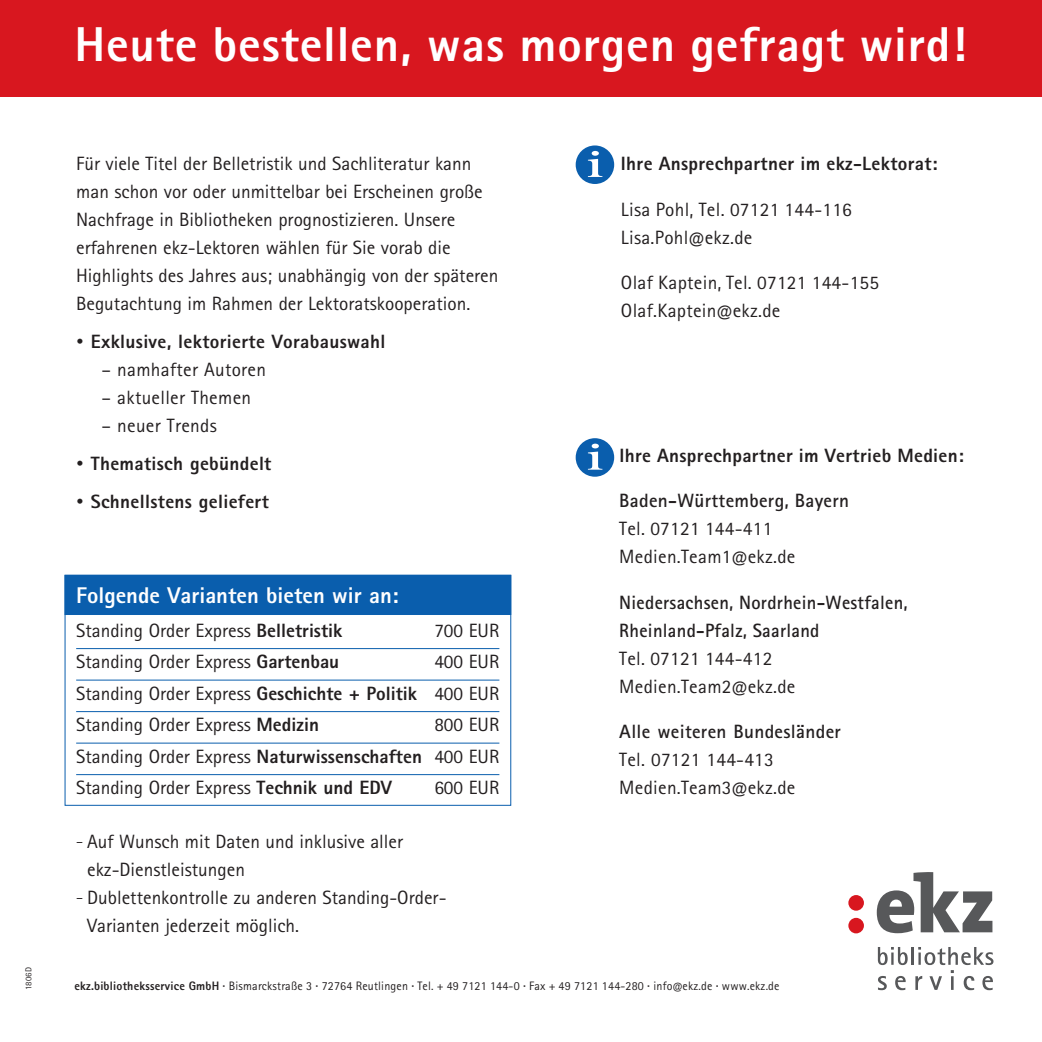
<style>
.page{position:relative;width:1042px;height:1042px;background:#fff}
.page>*{position:absolute;margin:0;border:0;box-sizing:border-box;transform-origin:0 0}
.t1{font:800 49px "Rotis Sans Serif Pro Cyr";letter-spacing:.015em;color:#fff}
.t2{font:800 22.75px "Rotis Sans Serif Pro Cyr";color:#fff}
.t3{font:19.25px/28px "Rotis Sans Serif Pro Cyr";color:#231f20}
.t4{font:800 19.25px "Rotis Sans Serif Pro Cyr";letter-spacing:.015em;color:#231f20}
.t5{font:700 19.25px/28px "Rotis Sans Serif Pro Cyr";letter-spacing:.015em;color:#231f20;scale:.96 1}
.t6{font:700 19.25px "Rotis Sans Serif Pro Cyr";letter-spacing:.015em;color:#231f20}
.t7{font:12.25px "Rotis Sans Serif Pro Cyr";letter-spacing:.015em;color:#231f20}
.t8{font:8.75px "Rotis Sans Serif Pro Cyr";letter-spacing:.015em;color:#231f20}
.s1{font-size:14px}
.s2{font-weight:800}
</style>
<div class="page">
<svg style="left:848px;top:895px;width:16px;height:38px"></svg>
<svg style="left:877px;top:872px;width:115px;height:61px"></svg>
<svg style="left:878px;top:947px;width:115px;height:43px"></svg>
<div style="left:65px;top:576px;width:445px;height:38px;background:#0a5ead"></div>
<div style="left:65px;top:575px;width:446px;height:40px;border:1px solid #0a5ead"></div>
<div style="left:0;top:0;width:1042px;height:97px;background:#d8171f"></div>
<hr style="left:76px;top:648px;width:423px;height:1px;background:#0a5ead">
<hr style="left:76px;top:680px;width:423px;height:1px;background:#0a5ead">
<hr style="left:76px;top:711px;width:423px;height:1px;background:#0a5ead">
<hr style="left:76px;top:743px;width:423px;height:1px;background:#0a5ead">
<hr style="left:76px;top:774px;width:423px;height:1px;background:#0a5ead">
<div style="left:576px;top:145px;width:38px;height:39px;background:#0a5ead;border-radius:50%"></div>
<svg style="left:588px;top:151px;width:14px;height:26px"></svg>
<div style="left:576px;top:438px;width:38px;height:39px;background:#0a5ead;border-radius:50%"></div>
<svg style="left:588px;top:444px;width:14px;height:26px"></svg>
<p class="t8" style="left:26px;top:990px;width:25px;rotate:-90deg">1806D</p>
<h1 class="t1" style="left:74px;top:27px;width:893px">Heute bestellen, was morgen gefragt wird!</h1>
<p class="t3" style="left:76px;top:151px;width:424px">Für viele Titel der Belletristik und Sachliteratur kann man schon vor oder unmittelbar bei Erscheinen große Nachfrage in Bibliotheken prognostizieren. Unsere erfahrenen ekz-Lektoren wählen für Sie vorab die Highlights des Jahres aus; unabhängig von der späteren Begutachtung im Rahmen der Lektoratskooperation.</p>
<p class="t4" style="left:76px;top:334px;width:311px"><span class="s1">•</span> Exklusive, lektorierte Vorabauswahl</p>
<p class="t3" style="left:102px;top:357px;width:166px">– namhafter Autoren</p>
<p class="t3" style="left:102px;top:385px;width:151px">– aktueller Themen</p>
<p class="t3" style="left:102px;top:413px;width:117px">– neuer Trends</p>
<p class="t4" style="left:76px;top:456px;width:197px"><span class="s1">•</span> Thematisch gebündelt</p>
<p class="t4" style="left:76px;top:494px;width:194px"><span class="s1">•</span> Schnellstens geliefert</p>
<p class="t2" style="left:76px;top:587px;width:324px">Folgende Varianten bieten wir an:</p>
<p class="t3" style="left:76px;top:618px;width:268px">Standing Order Express <span class="s2">Belletristik</span></p>
<p class="t3" style="left:434px;top:618px;width:67px">700 EUR</p>
<p class="t3" style="left:76px;top:649px;width:265px">Standing Order Express <span class="s2">Gartenbau</span></p>
<p class="t3" style="left:76px;top:647px;width:425px;line-height:31.5px;text-align:justify;text-indent:358px">400 EUR Standing Order Express <span class="s2">Geschichte + Politik</span> 400 EUR Standing Order Express <span class="s2">Medizin</span></p>
<p class="t3" style="left:76px;top:710px;width:425px;line-height:31.5px;text-align:justify;text-indent:358px">800 EUR Standing Order Express <span class="s2">Naturwissenschaften</span> 400 EUR Standing Order Express <span class="s2">Technik und EDV</span></p>
<p class="t3" style="left:434px;top:775px;width:67px">600 EUR</p>
<p class="t3" style="left:87px;top:829px;width:317px;text-indent:-11px"><span class="s1">–</span> Auf Wunsch mit Daten und inklusive aller ekz-Dienstleistungen</p>
<p class="t3" style="left:87px;top:885px;width:361px;text-indent:-11px"><span class="s1">–</span> Dublettenkontrolle zu anderen Standing-Order-<br>Varianten jederzeit möglich.</p>
<p class="t4" style="left:621px;top:157px;width:318px">Ihre Ansprechpartner im ekz-Lektorat:</p>
<p class="t3" style="left:621px;top:197px;width:232px">Lisa Pohl, Tel. 07121 144-116<br>Lisa.Pohl@ekz.de</p>
<p class="t3" style="left:621px;top:270px;width:260px">Olaf Kaptein, Tel. 07121 144-155<br>Olaf.Kaptein@ekz.de</p>
<p class="t4" style="left:619px;top:449px;width:346px">Ihre Ansprechpartner im Vertrieb Medien:</p>
<p class="t6" style="left:619px;top:494px;width:231px">Baden-Württemberg, Bayern</p>
<p class="t3" style="left:619px;top:516px;width:178px">Tel. 07121 144-411<br>Medien.Team1@ekz.de</p>
<p class="t5" style="left:619px;top:590px;width:302px">Niedersachsen, Nordrhein-Westfalen,<br>Rheinland-Pfalz, Saarland</p>
<p class="t3" style="left:619px;top:646px;width:178px">Tel. 07121 144-412<br>Medien.Team2@ekz.de</p>
<p class="t6" style="left:619px;top:725px;width:223px">Alle weiteren Bundesländer</p>
<p class="t3" style="left:619px;top:747px;width:178px">Tel. 07121 144-413<br>Medien.Team3@ekz.de</p>
<p class="t7" style="left:74px;top:982px;width:706px"><span class="s2">ekz.bibliotheksservice GmbH ·</span> Bismarckstraße 3 <span class="s2">·</span> 72764 Reutlingen <span class="s2">·</span> Tel. + 49 7121 144-0 <span class="s2">·</span> Fax + 49 7121 144-280 <span class="s2">·</span> info@ekz.de <span class="s2">·</span> www.ekz.de</p>
</div>
